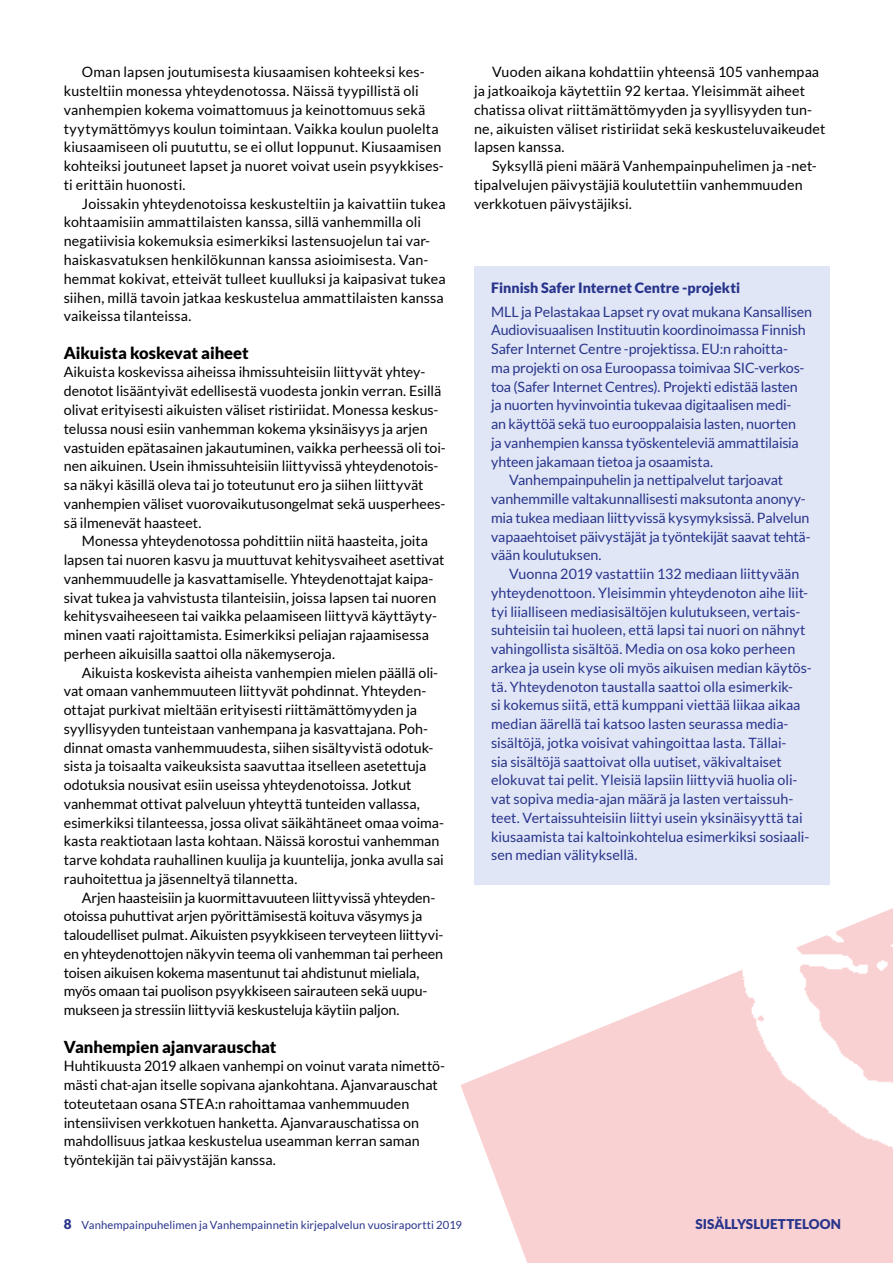
<style>
.page{position:relative;width:893px;height:1263px;background:#fff}
.page>*{position:absolute;margin:0;border:0;box-sizing:border-box;transform-origin:0 0}
.t1{font:900 16.5px "Lato";letter-spacing:-.005em;color:#000}
.t2{font:14.25px/18.8px "Lato";color:#000}
.t3{font:14.25px "Lato";letter-spacing:-.005em;color:#28348b}
.t4{font:900 14.25px "Lato";color:#28348b}
.t5{font:900 13.5px "Lato";letter-spacing:.005em;color:#28348b}
.t6{font:11.25px "Lato";letter-spacing:.01em;color:#28348b}
.s1{font-weight:900;font-size:13.5px}
</style>
<div class="page">
<svg style="left:460px;top:884px;width:433px;height:379px;fill:#fad1d3"></svg>
<img style="left:709px;top:724px;width:184px;height:469px">
<div style="left:474px;top:266px;width:355px;height:618px;background:#e0e6f6"></div>
<p class="t2" style="left:64px;top:63px;width:382px;text-indent:18px">Oman lapsen joutumisesta kiusaamisen kohteeksi kes&shy;kusteltiin monessa yhteydenotossa. Näissä tyypillistä oli vanhempien kokema voimattomuus ja keinottomuus sekä tyytymättömyys koulun toimintaan. Vaikka koulun puolelta kiusaamiseen oli puututtu, se ei ollut loppunut. Kiusaamisen kohteiksi joutuneet lapset ja nuoret voivat usein psyykkises&shy;ti erittäin huonosti.</p>
<p class="t2" style="left:64px;top:194px;width:383px;text-indent:18px">Joissakin yhteydenotoissa keskusteltiin ja kaivattiin tukea kohtaamisiin ammattilaisten kanssa, sillä vanhemmilla oli negatiivisia kokemuksia esimerkiksi lastensuojelun tai var&shy;haiskasvatuksen henkilökunnan kanssa asioimisesta. Van&shy;hemmat kokivat, etteivät tulleet kuulluksi ja kaipasivat tukea siihen, millä tavoin jatkaa keskustelua ammattilaisten kanssa vaikeissa tilanteissa.</p>
<p class="t1" style="left:64px;top:343px;width:186px">Aikuista koskevat aiheet</p>
<p class="t2" style="left:64px;top:363px;width:384px">Aikuista koskevissa aiheissa ihmissuhteisiin liittyvät yhtey&shy;denotot lisääntyivät edellisestä vuodesta jonkin verran. Esillä olivat erityisesti aikuisten väliset ristiriidat. Monessa keskus&shy;telussa nousi esiin vanhemman kokema yksinäisyys ja arjen vastuiden epätasainen jakautuminen, vaikka perheessä oli toi&shy;nen aikuinen. Usein ihmissuhteisiin liittyvissä yhteydenotois&shy;sa näkyi käsillä oleva tai jo toteutunut ero ja siihen liittyvät vanhempien väliset vuorovaikutusongelmat sekä uusperhees&shy;sä ilmenevät haasteet.</p>
<p class="t2" style="left:64px;top:532px;width:382px;text-indent:18px">Monessa yhteydenotossa pohdittiin niitä haasteita, joita lapsen tai nuoren kasvu ja muuttuvat kehitysvaiheet asettivat vanhemmuudelle ja kasvattamiselle. Yhteydenottajat kaipa&shy;sivat tukea ja vahvistusta tilanteisiin, joissa lapsen tai nuoren kehitysvaiheeseen tai vaikka pelaamiseen liittyvä käyttäyty&shy;minen vaati rajoittamista. Esimerkiksi peliajan rajaamisessa perheen aikuisilla saattoi olla näkemyseroja.</p>
<p class="t2" style="left:64px;top:663px;width:382px;text-indent:18px">Aikuista koskevista aiheista vanhempien mielen päällä oli&shy;vat omaan vanhemmuuteen liittyvät pohdinnat. Yhteyden&shy;ottajat purkivat mieltään erityisesti riittämättömyyden ja syyllisyyden tunteistaan vanhempana ja kasvattajana. Poh&shy;dinnat omasta vanhemmuudesta, siihen sisältyvistä odotuk&shy;sista ja toisaalta vaikeuksista saavuttaa itselleen asetettuja odotuksia nousivat esiin useissa yhteydenotoissa. Jotkut vanhemmat ottivat palveluun yhteyttä tunteiden vallassa, esimerkiksi tilanteessa, jossa olivat säikähtäneet omaa voima&shy;kasta reaktiotaan lasta kohtaan. Näissä korostui vanhemman tarve kohdata rauhallinen kuulija ja kuuntelija, jonka avulla sai rauhoitettua ja jäsenneltyä tilannetta.</p>
<p class="t2" style="left:64px;top:888px;width:381px;text-indent:18px">Arjen haasteisiin ja kuormittavuuteen liittyvissä yhteyden&shy;otoissa puhuttivat arjen pyörittämisestä koituva väsymys ja taloudelliset pulmat. Aikuisten psyykkiseen terveyteen liittyvi&shy;en yhteydenottojen näkyvin teema oli vanhemman tai perheen toisen aikuisen kokema masentunut tai ahdistunut mieliala, myös omaan tai puolison psyykkiseen sairauteen sekä uupu&shy;mukseen ja stressiin liittyviä keskusteluja käytiin paljon.</p>
<p class="t1" style="left:64px;top:1037px;width:214px">Vanhempien ajanvarauschat</p>
<p class="t2" style="left:64px;top:1057px;width:383px">Huhtikuusta 2019 alkaen vanhempi on voinut varata nimettö&shy;mästi chat-ajan itselle sopivana ajankohtana. Ajanvarauschat toteutetaan osana STEA:n rahoittamaa vanhemmuuden intensiivisen verkkotuen hanketta. Ajanvarauschatissa on mahdollisuus jatkaa keskustelua useamman kerran saman työntekijän tai päivystäjän kanssa.</p>
<p class="t2" style="left:474px;top:63px;width:353px;text-indent:18px">Vuoden aikana kohdattiin yhteensä 105 vanhempaa ja jatkoaikoja käytettiin 92 kertaa. Yleisimmät aiheet chatissa olivat riittämättömyyden ja syyllisyyden tun&shy;ne, aikuisten väliset ristiriidat sekä keskusteluvaikeudet lapsen kanssa.</p>
<p class="t2" style="left:474px;top:157px;width:344px;text-indent:18px">Syksyllä pieni määrä Vanhempainpuhelimen ja -net&shy;tipalvelujen päivystäjiä koulutettiin vanhemmuuden verkkotuen päivystäjiksi.</p>
<p class="t4" style="left:491px;top:279px;width:250px">Finnish Safer Internet Centre -projekti</p>
<p class="t3" style="left:491px;top:303px;width:322px">MLL ja Pelastakaa Lapset ry ovat mukana Kansallisen</p>
<p class="t3" style="left:491px;top:322px;width:316px">Audiovisuaalisen Instituutin koordinoimassa Finnish</p>
<p class="t3" style="left:491px;top:341px;width:298px">Safer Internet Centre -projektissa. EU:n rahoitta-</p>
<p class="t3" style="left:491px;top:360px;width:315px">ma projekti on osa Euroopassa toimivaa SIC-verkos-</p>
<p class="t3" style="left:491px;top:378px;width:308px">toa (Safer Internet Centres). Projekti edistää lasten</p>
<p class="t3" style="left:491px;top:397px;width:302px">ja nuorten hyvinvointia tukevaa digitaalisen medi-</p>
<p class="t3" style="left:491px;top:416px;width:306px">an käyttöä sekä tuo eurooppalaisia lasten, nuorten</p>
<p class="t3" style="left:491px;top:435px;width:309px">ja vanhempien kanssa työskenteleviä ammattilaisia</p>
<p class="t3" style="left:491px;top:453px;width:223px">yhteen jakamaan tietoa ja osaamista.</p>
<p class="t3" style="left:509px;top:472px;width:275px">Vanhempainpuhelin ja nettipalvelut tarjoavat</p>
<p class="t3" style="left:491px;top:491px;width:316px">vanhemmille valtakunnallisesti maksutonta anonyy-</p>
<p class="t3" style="left:491px;top:510px;width:320px">mia tukea mediaan liittyvissä kysymyksissä. Palvelun</p>
<p class="t3" style="left:491px;top:528px;width:321px">vapaaehtoiset päivystäjät ja työntekijät saavat tehtä-</p>
<p class="t3" style="left:491px;top:547px;width:112px">vään koulutuksen.</p>
<p class="t3" style="left:509px;top:566px;width:292px">Vuonna 2019 vastattiin 132 mediaan liittyvään</p>
<p class="t3" style="left:491px;top:585px;width:318px">yhteydenottoon. Yleisimmin yhteydenoton aihe liit-</p>
<p class="t3" style="left:491px;top:603px;width:311px">tyi liialliseen mediasisältöjen kulutukseen, vertais-</p>
<p class="t3" style="left:491px;top:622px;width:316px">suhteisiin tai huoleen, että lapsi tai nuori on nähnyt</p>
<p class="t3" style="left:491px;top:641px;width:306px">vahingollista sisältöä. Media on osa koko perheen</p>
<p class="t3" style="left:491px;top:660px;width:322px">arkea ja usein kyse oli myös aikuisen median käytös-</p>
<p class="t3" style="left:491px;top:678px;width:304px">tä. Yhteydenoton taustalla saattoi olla esimerkik-</p>
<p class="t3" style="left:491px;top:697px;width:311px">si kokemus siitä, että kumppani viettää liikaa aikaa</p>
<p class="t3" style="left:491px;top:716px;width:299px">median äärellä tai katsoo lasten seurassa media-</p>
<p class="t3" style="left:491px;top:735px;width:297px">sisältöjä, jotka voisivat vahingoittaa lasta. Tällai-</p>
<p class="t3" style="left:491px;top:753px;width:292px">sia sisältöjä saattoivat olla uutiset, väkivaltaiset</p>
<p class="t3" style="left:491px;top:772px;width:308px">elokuvat tai pelit. Yleisiä lapsiin liittyviä huolia oli-</p>
<p class="t3" style="left:491px;top:791px;width:304px">vat sopiva media-ajan määrä ja lasten vertaissuh-</p>
<p class="t3" style="left:491px;top:810px;width:313px">teet. Vertaissuhteisiin liittyi usein yksinäisyyttä tai</p>
<p class="t3" style="left:491px;top:828px;width:320px">kiusaamista tai kaltoinkohtelua esimerkiksi sosiaali-</p>
<p class="t3" style="left:491px;top:847px;width:148px">sen median välityksellä.</p>
<p class="t6" style="left:64px;top:1218px;width:400px"><span class="s1">8</span> Vanhempainpuhelimen ja Vanhempainnetin kirjepalvelun vuosiraportti 2019</p>
<p class="t5" style="left:695px;top:1216px;width:147px">SISÄLLYSLUETTELOON</p>
</div>
